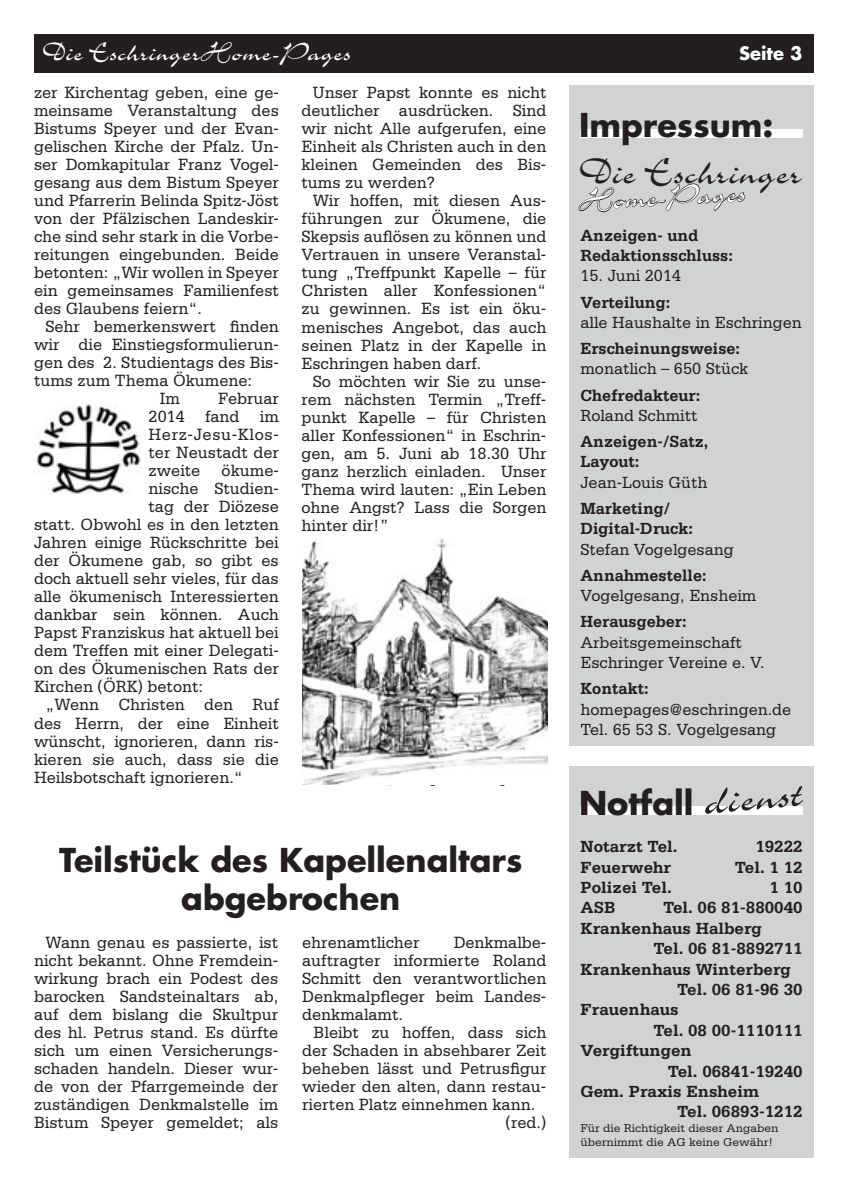
<style>
.page{position:relative;width:848px;height:1191px;background:#fff}
.page>*{position:absolute;margin:0;border:0;box-sizing:border-box;transform-origin:0 0}
.Zwischenüberschrift{font:48px "Charme LT";color:#231f20}
.t1{font:40.8px "Charme LT";color:#231f20}
.t2{font:32.2px "Charme LT";color:#fff}
.Uberschrift{font:700 32px "Futura LT";color:#231f20}
.t3{font:29px "Charme LT";color:#fff}
.t4{font:700 18px "Futura LT";color:#fff}
.Grundtext{font:17.2px/18px "Serifa LT";color:#231f20;text-align:justify;scale:.95 1}
.Grundtext-2{font:17.2px "Serifa LT";letter-spacing:.04em;color:#231f20;scale:.95 1}
.t5{font:700 17px "Serifa LT";color:#231f20}
.t6{font:17px "Serifa LT";color:#231f20;scale:.96 1}
.t7{font:700 17px "Serifa LT";color:#231f20;scale:.96 1}
.t8{font:12px/14.4px "Serifa LT";color:#231f20}
</style>
<div class="page">
<div style="left:34px;top:34px;width:780px;height:38px;background:#231f20"></div>
<div style="left:569px;top:85px;width:245px;height:661px;background:#d1d2d4"></div>
<div style="left:569px;top:766px;width:245px;height:391px;background:#d1d2d4"></div>
<div style="left:580px;top:806px;width:222px;height:8px;background:#fff"></div>
<div style="left:580px;top:129px;width:222px;height:8px;background:#fff"></div>
<svg style="left:578px;top:183px;width:167px;height:30px"></svg>
<img style="left:302px;top:538px;width:245px;height:246px">
<img style="left:36px;top:404px;width:105px;height:90px">
<p class="t3" style="left:43px;top:38px;width:310px">Die EschringerHome-Pages</p>
<p class="t4" style="left:739px;top:42px;width:65px">Seite 3</p>
<p class="Grundtext" style="left:34px;top:84px;width:259px">zer Kirchentag geben, eine ge&shy;meinsame Veranstaltung des Bistums Speyer und der Evan&shy;gelischen Kirche der Pfalz. Un&shy;ser Domkapitular Franz Vogel&shy;gesang aus dem Bistum Speyer und Pfarrerin Belinda Spitz-Jöst von der Pfälzischen Landeskir&shy;che sind sehr stark in die Vorbe&shy;reitungen eingebunden. Beide betonten: „Wir wollen in Speyer ein gemeinsames Familienfest des Glaubens feiern“.</p>
<p class="Grundtext" style="left:34px;top:318px;width:259px;text-indent:11px">Sehr bemerkenswert finden wir die Einstiegsformulierun&shy;gen des 2. Studientags des Bis&shy;tums zum Thema Ökumene:</p>
<p class="Grundtext" style="left:160px;top:390px;width:23px">Im</p>
<p class="Grundtext" style="left:218px;top:390px;width:66px">Februar</p>
<p class="Grundtext" style="left:149px;top:408px;width:139px">2014 fand im</p>
<p class="Grundtext-2" style="left:149px;top:425px;width:139px">Herz-Jesu-Klos-</p>
<p class="Grundtext" style="left:149px;top:444px;width:139px">ter Neustadt der</p>
<p class="Grundtext" style="left:149px;top:462px;width:139px">zweite ökume-</p>
<p class="Grundtext" style="left:149px;top:480px;width:139px">nische Studien-</p>
<p class="Grundtext" style="left:149px;top:498px;width:139px">tag der Diözese</p>
<p class="Grundtext" style="left:34px;top:516px;width:259px">statt. Obwohl es in den letzten</p>
<p class="Grundtext" style="left:34px;top:534px;width:259px">Jahren einige Rückschritte bei</p>
<p class="Grundtext" style="left:34px;top:552px;width:259px">der Ökumene gab, so gibt es</p>
<p class="Grundtext" style="left:34px;top:570px;width:259px">doch aktuell sehr vieles, für das</p>
<p class="Grundtext" style="left:34px;top:588px;width:259px">alle ökumenisch Interessierten</p>
<p class="Grundtext" style="left:34px;top:606px;width:259px">dankbar sein können. Auch</p>
<p class="Grundtext" style="left:34px;top:624px;width:259px">Papst Franziskus hat aktuell bei</p>
<p class="Grundtext" style="left:34px;top:642px;width:259px">dem Treffen mit einer Delegati-</p>
<p class="Grundtext" style="left:34px;top:660px;width:259px">on des Ökumenischen Rats der</p>
<p class="Grundtext" style="left:34px;top:678px;width:179px">Kirchen (ÖRK) betont:</p>
<p class="Grundtext" style="left:34px;top:696px;width:259px;text-indent:11px">„Wenn Christen den Ruf des Herrn, der eine Einheit wünscht, ignorieren, dann ris&shy;kieren sie auch, dass sie die Heilsbotschaft ignorieren.“</p>
<p class="Grundtext" style="left:301px;top:84px;width:259px;text-indent:11px">Unser Papst konnte es nicht deutlicher ausdrücken. Sind wir nicht Alle aufgerufen, eine Einheit als Christen auch in den kleinen Gemeinden des Bis&shy;tums zu werden?</p>
<p class="Grundtext" style="left:301px;top:192px;width:259px;text-indent:11px">Wir hoffen, mit diesen Aus&shy;führungen zur Ökumene, die Skepsis auflösen zu können und Vertrauen in unsere Veranstal&shy;tung „Treffpunkt Kapelle – für Christen aller Konfessionen“ zu gewinnen. Es ist ein öku&shy;menisches Angebot, das auch seinen Platz in der Kapelle in Eschringen haben darf.</p>
<p class="Grundtext" style="left:301px;top:372px;width:259px;text-indent:11px">So möchten wir Sie zu unse&shy;rem nächsten Termin „Treff&shy;punkt Kapelle – für Christen aller Konfessionen“ in Eschrin&shy;gen, am 5. Juni ab 18.30 Uhr ganz herzlich einladen. Unser Thema wird lauten: „Ein Leben ohne Angst? Lass die Sorgen hinter dir!”</p>
<p class="Uberschrift" style="left:59px;top:838px;width:464px">Teilstück des Kapellenaltars</p>
<p class="Uberschrift" style="left:181px;top:876px;width:221px">abgebrochen</p>
<p class="Grundtext" style="left:34px;top:933px;width:258px;text-indent:11px">Wann genau es passierte, ist nicht bekannt. Ohne Fremdein&shy;wirkung brach ein Podest des barocken Sandsteinaltars ab, auf dem bislang die Skultpur des hl. Petrus stand. Es dürfte sich um einen Versicherungs&shy;schaden handeln. Dieser wur&shy;de von der Pfarrgemeinde der zuständigen Denkmalstelle im Bistum Speyer gemeldet; als</p>
<p class="Grundtext" style="left:302px;top:934px;width:125px">ehrenamtlicher</p>
<p class="Grundtext" style="left:302px;top:934px;width:258px;text-indent:151px">Denkmalbe&shy;auftragter informierte Roland Schmitt den verantwortlichen Denkmalpfleger beim Landes&shy;denkmalamt.</p>
<p class="Grundtext" style="left:302px;top:1024px;width:258px;text-indent:11px">Bleibt zu hoffen, dass sich der Schaden in absehbarer Zeit beheben lässt und Petrusfigur wieder den alten, dann restau&shy;rierten Platz einnehmen kann.</p>
<p class="Grundtext" style="left:505px;top:1113px;width:45px">(red.)</p>
<p class="Uberschrift" style="left:579px;top:104px;width:196px">Impressum:</p>
<p class="t1" style="left:579px;top:153px;width:225px">Die Eschringer</p>
<p class="t2" style="left:578px;top:185px;width:168px;rotate:-3deg">Home-Pages</p>
<p class="t7" style="left:580px;top:225px;width:124px">Anzeigen- und</p>
<p class="t7" style="left:580px;top:245px;width:160px">Redaktionsschluss:</p>
<p class="t6" style="left:580px;top:266px;width:106px">15. Juni 2014</p>
<p class="t7" style="left:580px;top:292px;width:95px">Verteilung:</p>
<p class="t6" style="left:580px;top:313px;width:232px">alle Haushalte in Eschringen</p>
<p class="t7" style="left:580px;top:338px;width:168px">Erscheinungsweise:</p>
<p class="t6" style="left:580px;top:359px;width:176px">monatlich – 650 Stück</p>
<p class="t7" style="left:580px;top:385px;width:126px">Chefredakteur:</p>
<p class="t6" style="left:580px;top:406px;width:123px">Roland Schmitt</p>
<p class="t7" style="left:580px;top:431px;width:135px">Anzeigen-/Satz,</p>
<p class="t7" style="left:580px;top:452px;width:63px">Layout:</p>
<p class="t6" style="left:580px;top:473px;width:134px">Jean-Louis Güth</p>
<p class="t7" style="left:580px;top:498px;width:95px">Marketing/</p>
<p class="t7" style="left:580px;top:519px;width:119px">Digital-Druck:</p>
<p class="t6" style="left:580px;top:540px;width:161px">Stefan Vogelgesang</p>
<p class="t7" style="left:580px;top:565px;width:133px">Annahmestelle:</p>
<p class="t6" style="left:580px;top:586px;width:185px">Vogelgesang, Ensheim</p>
<p class="t7" style="left:580px;top:611px;width:112px">Herausgeber:</p>
<p class="t6" style="left:580px;top:632px;width:170px">Arbeitsgemeinschaft</p>
<p class="t6" style="left:580px;top:653px;width:193px">Eschringer Vereine e. V.</p>
<p class="t7" style="left:580px;top:678px;width:72px">Kontakt:</p>
<p class="t6" style="left:580px;top:699px;width:221px">homepages@eschringen.de</p>
<p class="t6" style="left:580px;top:720px;width:205px">Tel. 65 53 S. Vogelgesang</p>
<p class="Uberschrift" style="left:579px;top:781px;width:116px">Notfall</p>
<p class="Zwischenüberschrift" style="left:701px;top:778px;width:101px;rotate:-5deg">dienst</p>
<p class="t5" style="left:580px;top:836px;width:99px">Notarzt Tel.</p>
<p class="t5" style="left:755px;top:836px;width:49px">19222</p>
<p class="t5" style="left:580px;top:857px;width:92px">Feuerwehr</p>
<p class="t5" style="left:735px;top:857px;width:69px">Tel. 1 12</p>
<p class="t5" style="left:580px;top:877px;width:93px">Polizei Tel.</p>
<p class="t5" style="left:769px;top:877px;width:35px">1 10</p>
<p class="t5" style="left:580px;top:898px;width:36px">ASB</p>
<p class="t5" style="left:663px;top:898px;width:141px">Tel. 06 81-880040</p>
<p class="t5" style="left:580px;top:918px;width:183px">Krankenhaus Halberg</p>
<p class="t5" style="left:653px;top:938px;width:150px">Tel. 06 81-8892711</p>
<p class="t5" style="left:580px;top:959px;width:212px">Krankenhaus Winterberg</p>
<p class="t5" style="left:677px;top:979px;width:127px">Tel. 06 81-96 30</p>
<p class="t5" style="left:580px;top:1000px;width:100px">Frauenhaus</p>
<p class="t5" style="left:653px;top:1020px;width:150px">Tel. 08 00-1110111</p>
<p class="t5" style="left:580px;top:1040px;width:113px">Vergiftungen</p>
<p class="t5" style="left:667px;top:1061px;width:136px">Tel. 06841-19240</p>
<p class="t5" style="left:580px;top:1081px;width:180px">Gem. Praxis Ensheim</p>
<p class="t5" style="left:677px;top:1102px;width:127px">Tel. 06893-1212</p>
<p class="t8" style="left:580px;top:1120px;width:200px">Für die Richtigkeit dieser Angaben übernimmt die AG keine Gewähr!</p>
</div>
